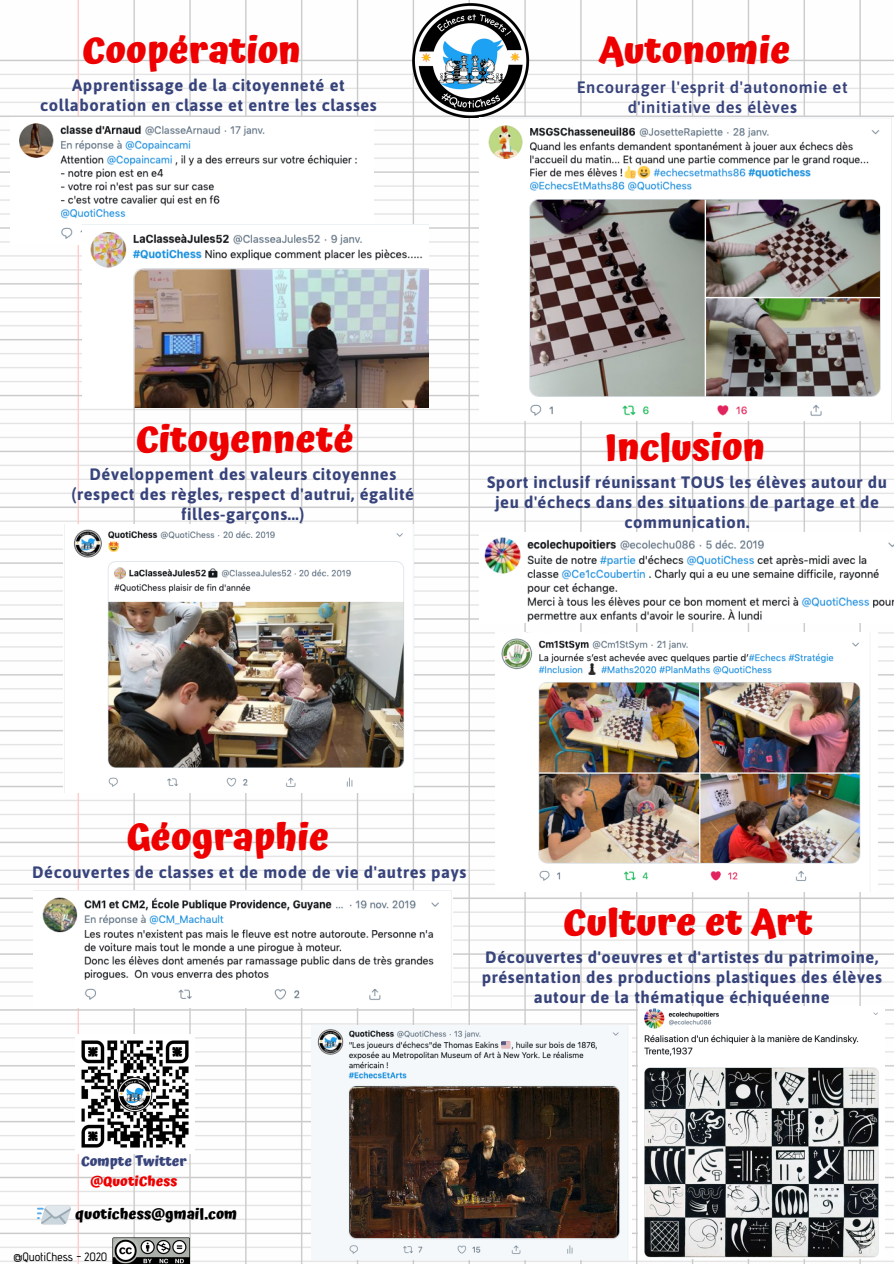
<style>
.page{position:relative;width:894px;height:1264px;background:#fff}
.page>*{position:absolute;margin:0;border:0;box-sizing:border-box;transform-origin:0 0}
.t1{font:700 37.5px "Atma";color:#ef0000}
.t2{font:700 16.5px/20.2px "Asap";letter-spacing:.035em;color:#37437b;text-align:center}
.t3{font:600 16.5px/20.2px "Asap";letter-spacing:.035em;color:#37437b;text-align:center}
.t4{font:700 14.85px "Atma";color:#000}
.t5{font:700 14.1px "Atma";color:#37437b}
.t6{font:700 14.1px "Atma";color:#ef0000}
.t7{font:500 12px "Advent Pro";color:#000}
.s1{font-weight:700}
</style>
<div class="page">
<img style="left:0;top:0;width:893px;height:1263px">
<img style="left:112px;top:1236px;width:77px;height:27px">
<img style="left:413px;top:0;width:117px;height:117px">
<img style="left:75px;top:1034px;width:119px;height:119px">
<img style="left:480px;top:532px;width:413px;height:90px">
<img style="left:10px;top:117px;width:363px;height:128px">
<img style="left:82px;top:224px;width:346px;height:184px">
<img style="left:480px;top:117px;width:413px;height:303px">
<img style="left:495px;top:632px;width:382px;height:259px">
<img style="left:311px;top:1025px;width:320px;height:234px">
<img style="left:638px;top:1006px;width:246px;height:252px">
<img style="left:64px;top:524px;width:349px;height:268px">
<svg style="left:37px;top:1205px;width:34px;height:19px"></svg>
<img style="left:33px;top:890px;width:419px;height:117px">
<h1 class="t1" style="left:82px;top:28px;width:220px">Coopération</h1>
<p class="t2" style="left:40px;top:75px;width:338px">Apprentissage de la citoyenneté et collaboration en classe et entre les classes</p>
<h1 class="t1" style="left:598px;top:28px;width:193px">Autonomie</h1>
<p class="t3" style="left:576px;top:77px;width:272px">Encourager l'esprit d'autonomie et d'initiative des élève<span class="s1">s</span></p>
<h1 class="t1" style="left:136px;top:417px;width:219px">Citoyenneté</h1>
<p class="t2" style="left:71px;top:463px;width:344px">Développement des valeurs citoyennes (respect des règles, respect d'autrui, égalité filles-garçons...)</p>
<h1 class="t1" style="left:604px;top:425px;width:162px">Inclusion</h1>
<p class="t2" style="left:487px;top:471px;width:401px">Sport inclusif réunissant TOUS les élèves autour du jeu d'échecs dans des situations de partage et de communication.</p>
<h1 class="t1" style="left:126px;top:815px;width:204px">Géographie</h1>
<p class="t2" style="left:32px;top:862px;width:435px">Découvertes de classes et de mode de vie d'autres pays</p>
<h1 class="t1" style="left:563px;top:900px;width:251px">Culture et Art</h1>
<p class="t2" style="left:481px;top:946px;width:401px">Découvertes d'oeuvres et d'artistes du patrimoine, présentation des productions plastiques des élèves autour de la thématique échiquéenne</p>
<p class="t5" style="left:81px;top:1153px;width:107px">Compte Twitter</p>
<p class="t6" style="left:90px;top:1172px;width:89px">@QuotiChess</p>
<p class="t4" style="left:75px;top:1204px;width:163px">quotichess@gmail.com</p>
<p class="t7" style="left:14px;top:1249px;width:95px">@QuotiChess - 2020</p>
</div>
